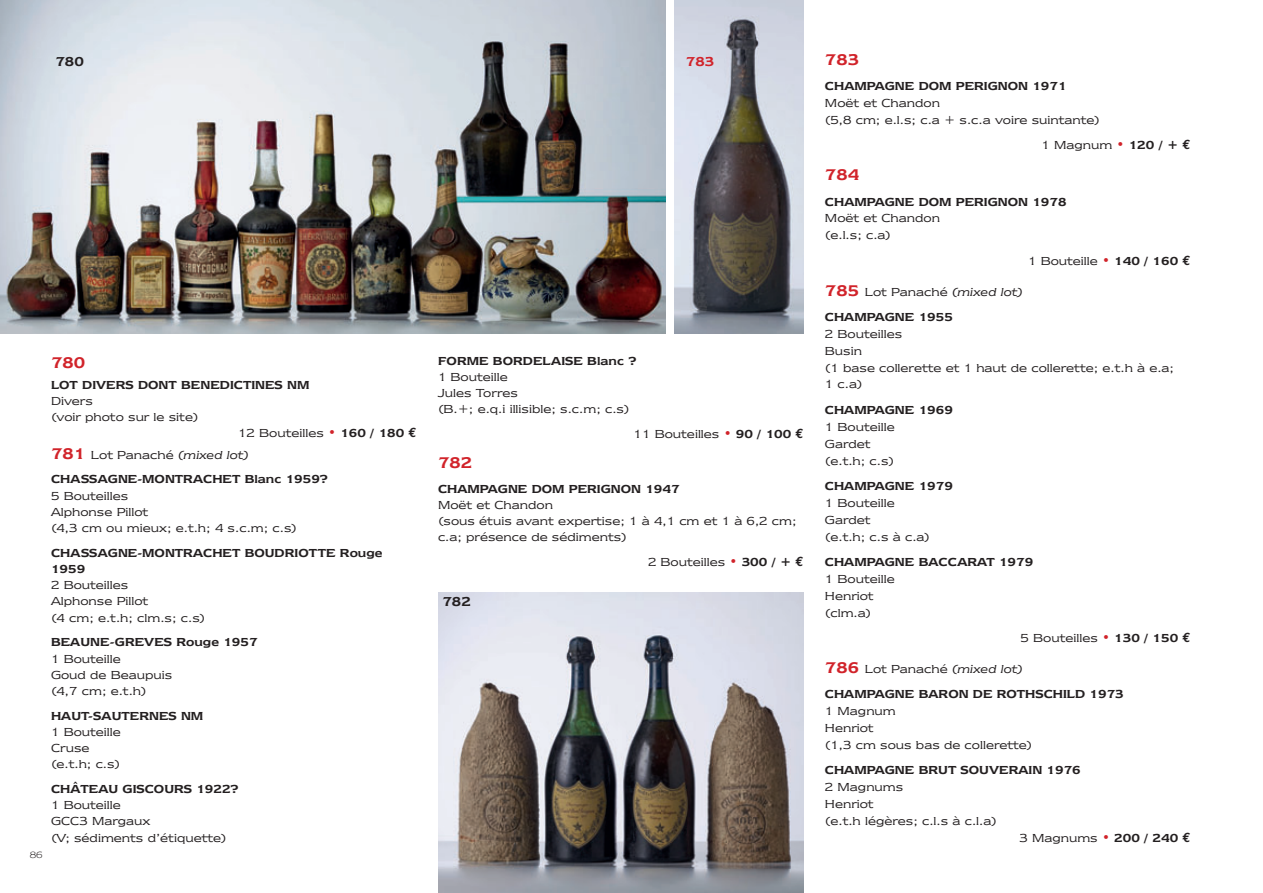
<style>
.page{position:relative;width:1263px;height:893px;background:#fff}
.page>*{position:absolute;margin:0;border:0;box-sizing:border-box;transform-origin:0 0}
.t1{font:600 18px "Newtext IT Cby BT";color:#d1232a}
.t2{font:600 15px "Newtext IT Cby BT";color:#231f20}
.t3{font:600 15px "Newtext IT Cby BT";color:#d1232a}
.t4{font:13.5px/17px "Newtext IT Cby BT";color:#231f20}
.t5{font:600 13.5px/25.3px "Newtext IT Cby BT";color:#231f20}
.t6{font:300 10.5px "Newtext IT Cby BT";color:#231f20}
.s1{color:#d1232a}
.s2{font-weight:600}
.s3{font-family:"Euro Mono";font-weight:700}
.s4{font-weight:600;font-size:18px;color:#d1232a}
.s5{font-style:italic}
.s6{font-size:18px;color:#d1232a}
.s7{font-weight:400}
.s8{font-weight:400;font-style:italic}
</style>
<div class="page">
<img style="left:0;top:0;width:665px;height:333px">
<img style="left:438px;top:592px;width:366px;height:301px">
<img style="left:674px;top:0;width:130px;height:333px">
<p class="t2" style="left:55px;top:57px;width:30px">780</p>
<p class="t3" style="left:686px;top:57px;width:30px">783</p>
<p class="t6" style="left:30px;top:849px;width:15px">86</p>
<h1 class="t1" style="left:51px;top:357px;width:36px">780</h1>
<p class="t5" style="left:51px;top:373px;width:260px">LOT DIVERS DONT BENEDICTINES NM</p>
<p class="t4" style="left:51px;top:392px;width:149px;line-height:16.2px">Divers<br>(voir photo sur le site)</p>
<p class="t4" style="left:51px;top:422px;width:367px;line-height:21.6px;text-indent:187px">12 Bouteilles <span class="s1">•</span> <span class="s2">160 / 180</span> <span class="s3">€<br></span><span class="s4">781</span> Lot Panaché <span class="s5">(mixed lot)</span></p>
<p class="t5" style="left:51px;top:468px;width:278px">CHASSAGNE-MONTRACHET Blanc 1959?</p>
<p class="t4" style="left:51px;top:487px;width:248px;line-height:16.2px">5 Bouteilles<br>Alphonse Pillot<br>(4,3 cm ou mieux; e.t.h; 4 s.c.m; c.s)</p>
<p class="t5" style="left:51px;top:545px;width:333px;line-height:16.2px">CHASSAGNE-MONTRACHET BOUDRIOTTE Rouge<br>1959</p>
<p class="t4" style="left:51px;top:576px;width:156px;line-height:16.2px">2 Bouteilles<br>Alphonse Pillot<br>(4 cm; e.t.h; clm.s; c.s)</p>
<p class="t5" style="left:51px;top:630px;width:208px">BEAUNE-GREVES Rouge 1957</p>
<p class="t4" style="left:51px;top:650px;width:123px;line-height:16.2px">1 Bouteille<br>Goud de Beaupuis (4,7 cm; e.t.h)</p>
<p class="t5" style="left:51px;top:704px;width:154px">HAUT-SAUTERNES NM</p>
<p class="t4" style="left:51px;top:723px;width:71px;line-height:16.2px">1 Bouteille<br>Cruse (e.t.h; c.s)</p>
<p class="t5" style="left:51px;top:777px;width:189px">CHÂTEAU GISCOURS 1922?</p>
<p class="t4" style="left:51px;top:796px;width:177px;line-height:16.2px">1 Bouteille<br>GCC3 Margaux<br>(V; sédiments d’étiquette)</p>
<p class="t5" style="left:438px;top:349px;width:200px">FORME BORDELAISE Blanc ?</p>
<p class="t4" style="left:438px;top:368px;width:193px;line-height:16.2px">1 Bouteille<br>Jules Torres<br>(B.+; e.q.i illisible; s.c.m; c.s)</p>
<p class="t4" style="left:634px;top:425px;width:172px">11 Bouteilles <span class="s1">•</span> <span class="s2">90 / 100</span> <span class="s3">€</span></p>
<h1 class="t1" style="left:438px;top:457px;width:36px">782</h1>
<p class="t5" style="left:438px;top:477px;width:243px">CHAMPAGNE DOM PERIGNON 1947</p>
<p class="t4" style="left:438px;top:496px;width:360px;line-height:16.2px">Moët et Chandon<br>(sous étuis avant expertise; 1 à 4,1 cm et 1 à 6,2 cm; c.a; présence de sédiments)</p>
<p class="t4" style="left:648px;top:553px;width:157px">2 Bouteilles <span class="s1">•</span> <span class="s2">300 / +</span> <span class="s3">€</span></p>
<p class="t2" style="left:442px;top:597px;width:30px">782</p>
<h1 class="t1" style="left:825px;top:54px;width:36px">783</h1>
<p class="t5" style="left:825px;top:74px;width:243px">CHAMPAGNE DOM PERIGNON 1971</p>
<p class="t4" style="left:825px;top:94px;width:277px">Moët et Chandon<br>(5,8 cm; e.l.s; c.a + s.c.a voire suintante)</p>
<p class="t4" style="left:1041px;top:136px;width:151px">1 Magnum <span class="s1">•</span> <span class="s2">120 / +</span> <span class="s3">€</span></p>
<h1 class="t1" style="left:825px;top:169px;width:36px">784</h1>
<p class="t5" style="left:825px;top:190px;width:243px">CHAMPAGNE DOM PERIGNON 1978</p>
<p class="t4" style="left:825px;top:209px;width:117px">Moët et Chandon (e.l.s; c.a)</p>
<p class="t4" style="left:1028px;top:252px;width:164px">1 Bouteille <span class="s1">•</span> <span class="s2">140 / 160</span> <span class="s3">€</span></p>
<p class="t5" style="left:825px;top:280px;width:200px"><span class="s6">785</span> <span class="s7">Lot Panaché</span> <span class="s8">(mixed lot)<br></span>CHAMPAGNE 1955</p>
<p class="t4" style="left:825px;top:325px;width:351px">2 Bouteilles<br>Busin<br>(1 base collerette et 1 haut de collerette; e.t.h à e.a;<br>1 c.a)</p>
<p class="t5" style="left:825px;top:398px;width:129px">CHAMPAGNE 1969</p>
<p class="t4" style="left:825px;top:418px;width:71px">1 Bouteille<br>Gardet (e.t.h; c.s)</p>
<p class="t5" style="left:825px;top:474px;width:129px">CHAMPAGNE 1979</p>
<p class="t4" style="left:825px;top:494px;width:107px">1 Bouteille<br>Gardet<br>(e.t.h; c.s à c.a)</p>
<p class="t5" style="left:825px;top:550px;width:210px">CHAMPAGNE BACCARAT 1979</p>
<p class="t4" style="left:825px;top:570px;width:71px">1 Bouteille<br>Henriot (clm.a)</p>
<p class="t4" style="left:1020px;top:629px;width:172px">5 Bouteilles <span class="s1">•</span> <span class="s2">130 / 150</span> <span class="s3">€</span></p>
<p class="t5" style="left:825px;top:657px;width:300px"><span class="s6">786</span> <span class="s7">Lot Panaché</span> <span class="s8">(mixed lot)<br></span>CHAMPAGNE BARON DE ROTHSCHILD 1973</p>
<p class="t4" style="left:825px;top:702px;width:209px">1 Magnum<br>Henriot<br>(1,3 cm sous bas de collerette)</p>
<p class="t5" style="left:825px;top:758px;width:257px">CHAMPAGNE BRUT SOUVERAIN 1976</p>
<p class="t4" style="left:825px;top:778px;width:173px">2 Magnums<br>Henriot<br>(e.t.h légères; c.l.s à c.l.a)</p>
<p class="t4" style="left:1019px;top:829px;width:173px">3 Magnums <span class="s1">•</span> <span class="s2">200 / 240</span> <span class="s3">€</span></p>
</div>
